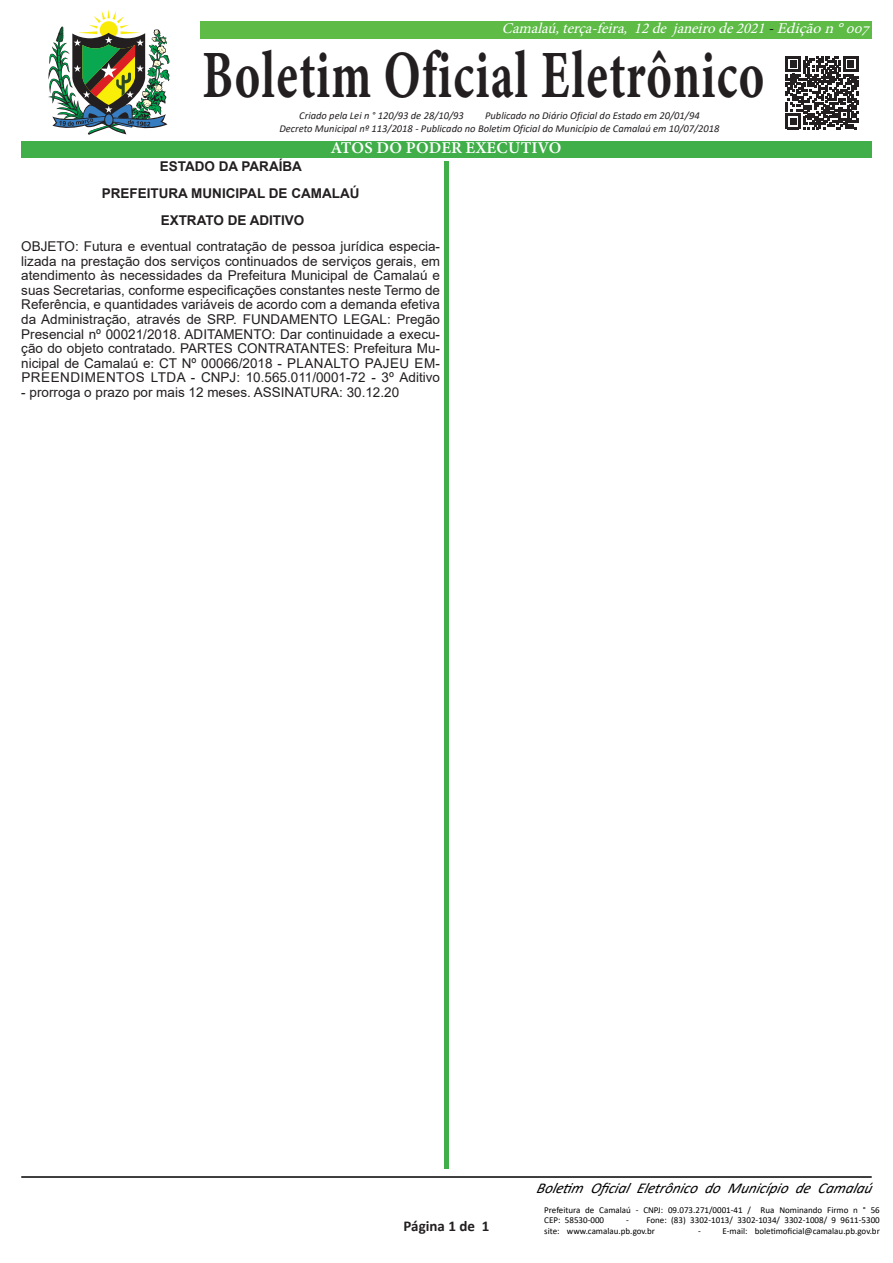
<style>
.page{position:relative;width:893px;height:1263px;background:#fff}
.page>*{position:absolute;margin:0;border:0;box-sizing:border-box;transform-origin:0 0}
.t1{font:67.65px "Minion Variable Concept";letter-spacing:.025em;color:#231f20;scale:.71 1}
.t2{font:16.5px "Minion Variable Concept";letter-spacing:.01em;color:#fff}
.t3{font:italic 15px "Minion Pro";color:#fff}
.t4{font:italic 15px "Calibri";color:#000}
.t5{font:700 15px "Calibri";color:#231f20}
.Normal__Web{font:13.5px/14.5px "Arial";color:#231f20;text-align:justify}
.Normal__Web-2{font:700 13.5px "Arial";color:#231f20}
.t6{font:italic 10.5px "Calibri";color:#231f20}
.t7{font:9px/10.5px "Calibri";color:#000}
.s1{color:#000}
</style>
<div class="page">
<div style="left:21px;top:21px;width:851px;height:17px;background:#5dbb46"></div>
<hr style="left:21px;top:1176px;width:851px;height:2px;background:#000">
<div style="left:444px;top:48px;width:5px;height:1121px;background:#40ae49"></div>
<div style="left:19px;top:9px;width:181px;height:132px;background:#fff"></div>
<div style="left:425px;top:40px;width:38px;height:121px;background:#fff"></div>
<svg style="left:48px;top:10px;width:122px;height:125px"></svg>
<svg style="left:104px;top:113px;width:10px;height:14px"></svg>
<div style="left:105px;top:114px;width:8px;height:11px;background:#377dc1;border-radius:50%"></div>
<div style="left:21px;top:141px;width:851px;height:16px;background:#40ae49"></div>
<svg style="left:786px;top:56px;width:72px;height:73px"></svg>
<p class="t3" style="left:502px;top:18px;width:374px">Camalaú,terça-feira, 12de j aneirode2021<span class="s1">-</span>Ediçãon°007</p>
<p class="t1" style="left:202px;top:28px;width:793px">Boletim Oficial Eletrônico</p>
<p class="t6" style="left:299px;top:108px;width:166px">Criado pela Lei n ° 120/93 de 28/10/93</p>
<p class="t6" style="left:485px;top:108px;width:216px">Publicado no Diário Oficial do Estado em 20/01/94</p>
<p class="t6" style="left:279px;top:121px;width:442px">Decreto Municipal nº 113/2018 - Publicado no Boletim Oficial do Município de Camalaú em 10/07/2018</p>
<p class="t2" style="left:332px;top:136px;width:231px">ATOS DO PODER EXECUTIVO</p>
<p class="Normal__Web-2" style="left:160px;top:157px;width:144px">ESTADO DA PARAÍBA</p>
<p class="Normal__Web-2" style="left:102px;top:184px;width:259px">PREFEITURA MUNICIPAL DE CAMALAÚ</p>
<p class="Normal__Web-2" style="left:161px;top:210px;width:145px">EXTRATO DE ADITIVO</p>
<p class="Normal__Web" style="left:21px;top:239px;width:420px">OBJETO: Futura e eventual contratação de pessoa jurídica especia&shy;lizada na prestação dos serviços continuados de serviços gerais, em atendimento às necessidades da Prefeitura Municipal de Camalaú e suas Secretarias, conforme especificações constantes neste Termo de Referência, e quantidades variáveis de acordo com a demanda efetiva da Administração, através de SRP. FUNDAMENTO LEGAL: Pregão Presencial nº 00021/2018. ADITAMENTO: Dar continuidade a execu&shy;ção do objeto contratado. PARTES CONTRATANTES: Prefeitura Mu&shy;nicipal de Camalaú e: CT Nº 00066/2018 - PLANALTO PAJEU EM-PREENDIMENTOS LTDA - CNPJ: 10.565.011/0001-72 - 3º Aditivo</p>
<p class="Normal__Web" style="left:21px;top:385px;width:379px">- prorroga o prazo por mais 12 meses. ASSINATURA: 30.12.20</p>
<p class="t5" style="left:404px;top:1215px;width:87px">Página 1 de 1</p>
<p class="t4" style="left:536px;top:1178px;width:342px">Boletim Oficial Eletrônico do Município de Camalaú</p>
<p class="t7" style="left:544px;top:1204px;width:337px">Prefeitura de Camalaú - CNPJ: 09.073.271/0001-41 / Rua Nominando Firmo n ° 56<br>CEP: 58530-000</p>
<p class="t7" style="left:544px;top:1214px;width:337px;text-indent:82px">- Fone: (83) 3302-1013/ 3302-1034/ 3302-1008/ 9 9611-5300 site: www.camalau.pb.gov.br</p>
<p class="t7" style="left:698px;top:1225px;width:183px">- E-mail: boletimoficial@camalau.pb.gov.br</p>
</div>
